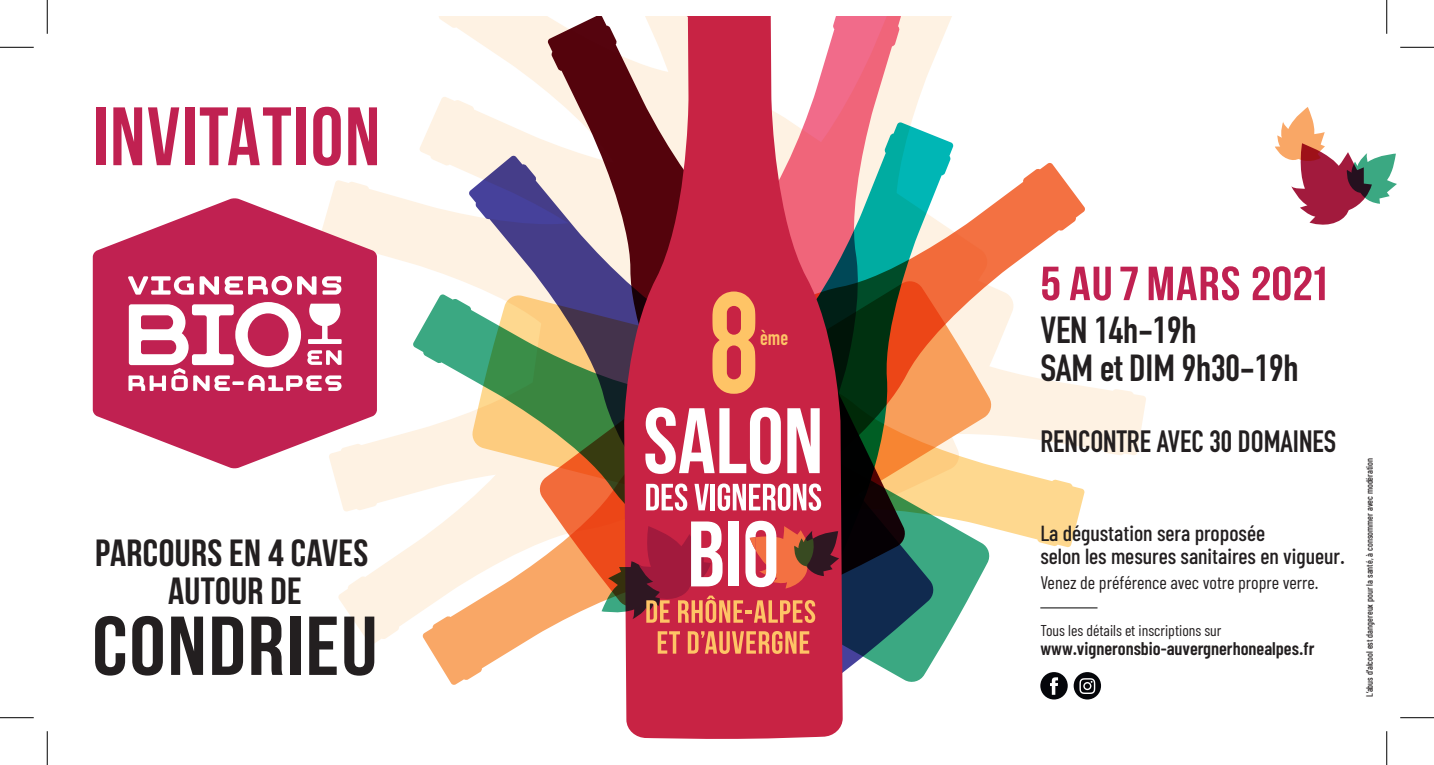
<style>
.page{position:relative;width:1434px;height:765px;background:#fff}
.page>*{position:absolute;margin:0;border:0;box-sizing:border-box;transform-origin:0 0}
.t1{font:700 141.08px "DIN Condensed";color:#fec466}
.t2{font:700 83.25px "Bebas Neue";letter-spacing:.02em;color:#231f20;scale:1.1 1}
.t3{font:700 82.58px "Bebas Neue";letter-spacing:.02em;color:#c02151}
.t4{font:700 47.7px "Bebas Neue";letter-spacing:.02em;color:#c02151;scale:1.1 1}
.t5{font:700 37.8px/38.2px "Bebas Neue";letter-spacing:.01em;color:#231f20;text-align:center;scale:1.05 1}
.t6{font:700 37.12px/38.5px "DIN Condensed";letter-spacing:-.005em;color:#231f20;scale:1.05 1}
.t7{font:700 30.38px "DIN Condensed";color:#231f20}
.t8{font:500 21.82px/23.2px "Barlow Condensed";color:#231f20}
.t9{font:700 21.15px "DIN Condensed";color:#fec466}
.t10{font:18.22px "Barlow Condensed";color:#231f20}
.t11{font:600 18.22px "Barlow Condensed";color:#231f20}
.t12{font:15.75px "Barlow Condensed";color:#231f20}
.t13{font:500 9.22px "Barlow Condensed";color:#231f20}
</style>
<div class="page">
<svg style="left:439px;top:16px;width:109px;height:76px"></svg>
<svg style="left:338px;top:448px;width:75px;height:196px;fill:#fef2e3"></svg>
<svg style="left:331px;top:180px;width:88px;height:268px"></svg>
<svg style="left:905px;top:16px;width:47px;height:80px;fill:#fef2e3"></svg>
<svg style="left:419px;top:96px;width:535px;height:185px;fill:#fef2e3"></svg>
<svg style="left:1085px;top:386px;width:61px;height:69px;fill:#fef2e3"></svg>
<svg style="left:905px;top:122px;width:48px;height:41px;fill:#00b6b5"></svg>
<svg style="left:469px;top:156px;width:464px;height:125px;background:#9994b8"></svg>
<svg style="left:540px;top:163px;width:545px;height:385px"></svg>
<svg style="left:991px;top:295px;width:93px;height:252px"></svg>
<svg style="left:423px;top:281px;width:568px;height:403px"></svg>
<svg style="left:548px;top:16px;width:357px;height:587px;background:#806e62"></svg>
<svg style="left:624px;top:16px;width:219px;height:722px;background:#c44059"></svg>
<svg style="left:645px;top:407px;width:136px;height:66px"></svg>
<svg style="left:787px;top:408px;width:33px;height:65px"></svg>
<svg style="left:646px;top:483px;width:41px;height:27px"></svg>
<svg style="left:694px;top:483px;width:15px;height:27px"></svg>
<hr style="left:711px;top:483px;width:4px;height:27px;background:#fff">
<svg style="left:718px;top:483px;width:103px;height:27px"></svg>
<svg style="left:601px;top:520px;width:238px;height:102px;background:#c25a5d"></svg>
<svg style="left:658px;top:631px;width:22px;height:22px"></svg>
<svg style="left:688px;top:630px;width:121px;height:23px;background:#e27354"></svg>
<hr style="left:1040px;top:607px;width:57px;height:1px;background:#000001">
<svg style="left:1275px;top:107px;width:122px;height:118px"></svg>
<div style="left:1040px;top:671px;width:28px;height:28px;background:#05060a;border-radius:50%"></div>
<svg style="left:1050px;top:677px;width:8px;height:17px"></svg>
<svg style="left:1074px;top:671px;width:27px;height:28px"></svg>
<svg style="left:1079px;top:677px;width:16px;height:16px"></svg>
<svg style="left:93px;top:198px;width:284px;height:270px;fill:#c02151"></svg>
<svg style="left:141px;top:315px;width:32px;height:14px"></svg>
<div style="left:175px;top:379px;width:9px;height:8px;background:#c02151"></div>
<hr style="left:0;top:47px;width:34px;height:1px;background:#000">
<hr style="left:1400px;top:47px;width:34px;height:1px;background:#000">
<hr style="left:0;top:717px;width:34px;height:1px;background:#000">
<hr style="left:1400px;top:717px;width:34px;height:1px;background:#000">
<hr style="left:47px;top:0;width:1px;height:34px;background:#000">
<hr style="left:47px;top:730px;width:1px;height:34px;background:#000">
<hr style="left:1386px;top:0;width:1px;height:34px;background:#000">
<hr style="left:1386px;top:730px;width:1px;height:34px;background:#000">
<h3 class="t3" style="left:93px;top:91px;width:289px">INVITATION</h3>
<h3 class="t5" style="left:95px;top:533px;width:262px">PARCOURS EN 4 CAVES<br>AUTOUR DE</h3>
<h2 class="t2" style="left:92px;top:600px;width:261px">CONDRIEU</h2>
<h1 class="t1" style="left:708px;top:248px;width:54px">8</h1>
<h3 class="t9" style="left:760px;top:323px;width:30px">ème</h3>
<h3 class="t4" style="left:1040px;top:257px;width:264px">5 AU7MARS 2021</h3>
<h3 class="t6" style="left:1040px;top:310px;width:247px">VEN 14h-19h<br>SAM et DIM 9h30-19h</h3>
<h3 class="t7" style="left:1040px;top:420px;width:297px">RENCONTRE AVEC 30 DOMAINES</h3>
<h3 class="t8" style="left:1040px;top:520px;width:306px">La dégustation sera proposée<br>selon les mesures sanitaires en vigueur.</h3>
<h3 class="t10" style="left:1040px;top:570px;width:280px">Venez de préférence avec votre propre verre.</h3>
<h3 class="t12" style="left:1040px;top:620px;width:183px">Tous les détails et inscriptions sur</h3>
<h3 class="t11" style="left:1040px;top:637px;width:276px">www.vigneronsbio-auvergnerhonealpes.fr</h3>
<p class="t13" style="left:1364px;top:696px;width:241px;rotate:-90deg">L’abus d'alcool est dangereux pour la santé, à consommer avec modération</p>
</div>
